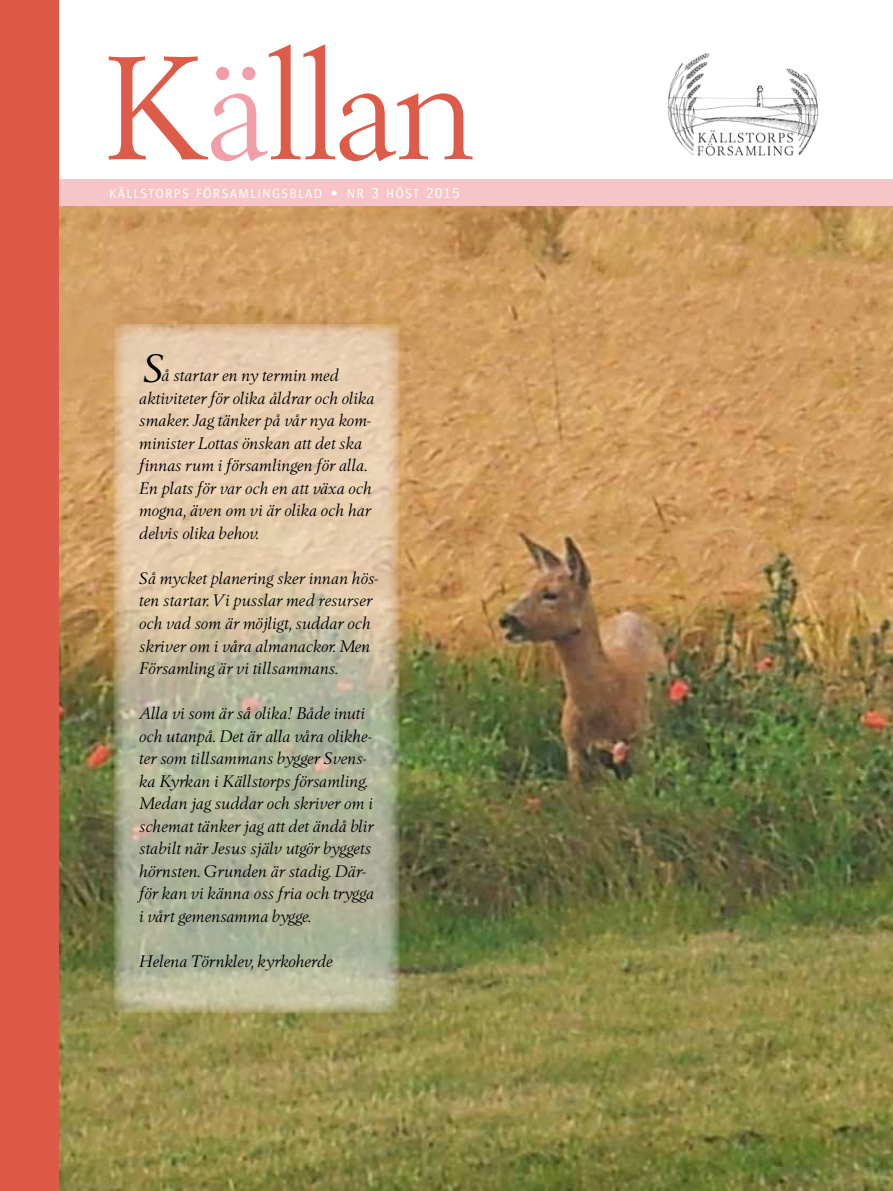
<style>
.page{position:relative;width:893px;height:1191px;background:#fff}
.page>*{position:absolute;margin:0;border:0;box-sizing:border-box;transform-origin:0 0}
.t1{font:145.5px "Berling Nova Display Pro";letter-spacing:-.02em;color:#dd5c49}
.t2{font:italic 39px "Berling Nova Display Pro";color:#000}
.t3{font:italic 16.5px/22.5px "Berling Nova Display Pro";color:#000}
.t4{font:300 13.65px "Bosis";letter-spacing:.085em;color:#fff}
.s1{color:#f19ea8}
.s2{font-size:19.5px}
.s3{font-size:15px}
</style>
<div class="page">
<img style="left:58px;top:206px;width:835px;height:985px">
<div style="left:36px;top:179px;width:857px;height:27px;background:#f7c4c8"></div>
<img style="left:667px;top:53px;width:152px;height:103px">
<div style="left:0;top:0;width:58px;height:1191px;background:#dd5a48"></div>
<svg style="left:113px;top:323px;width:287px;height:690px;background:#c7bd9f"></svg>
<h1 class="t1" style="left:104px;top:20px;width:373px">K<span class="s1">ä</span>llan</h1>
<p class="t4" style="left:109px;top:186px;width:352px">KÄLLSTORPS FÖRSAMLINGSBLAD <span class="s2">•</span> NR <span class="s3">3</span> HÖST <span class="s3">2015</span></p>
<h2 class="t2" style="left:143px;top:346px;width:22px">S</h2>
<p class="t3" style="left:139px;top:364px;width:237px;text-indent:22px">å startar en ny termin med aktiviteter för olika åldrar och olika smaker. Jag tänker på vår nya kom&shy;minister Lottas önskan att det ska finnas rum i församlingen för alla.<br>En plats för var och en att växa och mogna, även om vi är olika och har delvis olika behov.</p>
<p class="t3" style="left:139px;top:567px;width:240px">Så mycket planering sker innan hös&shy;ten startar. Vi pusslar med resurser och vad som är möjligt, suddar och skriver om i våra almanackor. Men Församling är vi tillsammans.</p>
<p class="t3" style="left:139px;top:702px;width:237px">Alla vi som är så olika! Både inuti och utanpå. Det är alla våra olikhe&shy;ter som tillsammans bygger Svens&shy;ka Kyrkan i Källstorps församling.<br>Medan jag suddar och skriver om i schemat tänker jag att det ändå blir stabilt när Jesus själv utgör byggets hörnsten. Grunden är stadig. Där&shy;för kan vi känna oss fria och trygga i vårt gemensamma bygge.</p>
<p class="t3" style="left:139px;top:950px;width:195px">Helena Törnklev, kyrkoherde</p>
</div>
